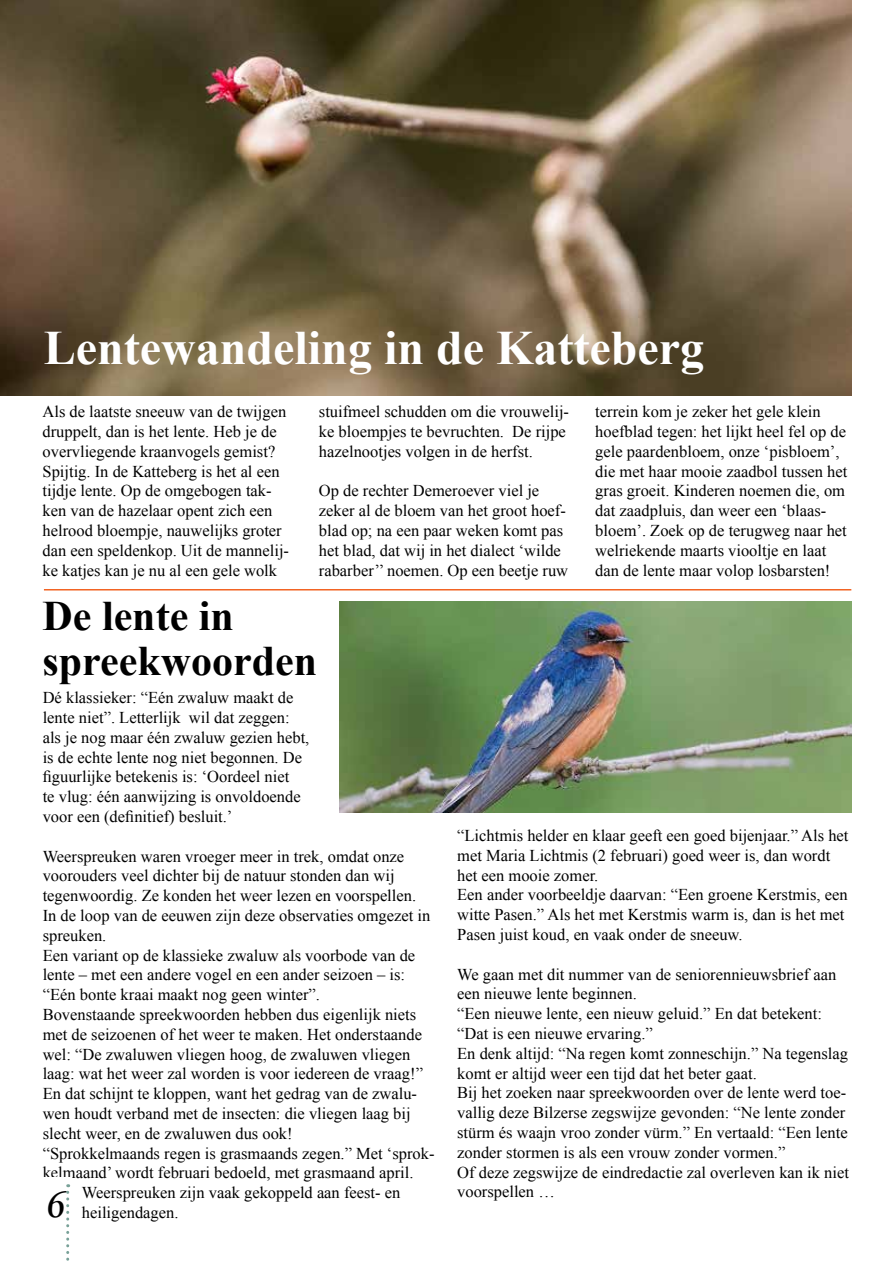
<style>
.page{position:relative;width:893px;height:1263px;background:#fff}
.page>*{position:absolute;margin:0;border:0;box-sizing:border-box;transform-origin:0 0}
.t1{font:700 48px "Times New Roman";color:#fff}
.t2{font:45px "Monotype Corsiva";color:#000}
.t3{font:700 42px/45px "Times New Roman";color:#000}
.t4{font:16.5px/19.8px "Times New Roman";color:#000}
</style>
<div class="page">
<hr style="left:44px;top:589px;width:807px;height:1px;background:#f26322">
<img style="left:0;top:0;width:851px;height:395px">
<img style="left:340px;top:602px;width:511px;height:210px">
<svg style="left:66px;top:1184px;width:3px;height:77px"></svg>
<h1 class="t1" style="left:44px;top:314px;width:661px">Lentewandeling in de Katteberg</h1>
<p class="t4" style="left:43px;top:401px;width:248px">Als de laatste sneeuw van de twijgen druppelt, dan is het lente. Heb je de overvliegende kraanvogels gemist?<br>Spijtig. In de Katteberg is het al een tijdje lente. Op de omgebogen tak&shy;ken van de hazelaar opent zich een helrood bloempje, nauwelijks groter dan een speldenkop. Uit de mannelij&shy;ke katjes kan je nu al een gele wolk</p>
<p class="t4" style="left:319px;top:401px;width:252px">stuifmeel schudden om die vrouwelij&shy;ke bloempjes te bevruchten. De rijpe hazelnootjes volgen in de herfst.</p>
<p class="t4" style="left:319px;top:481px;width:251px">Op de rechter Demeroever viel je zeker al de bloem van het groot hoef&shy;blad op; na een paar weken komt pas het blad, dat wij in het dialect ‘wilde rabarber’’ noemen. Op een beetje ruw</p>
<p class="t4" style="left:595px;top:401px;width:254px">terrein kom je zeker het gele klein hoefblad tegen: het lijkt heel fel op de gele paardenbloem, onze ‘pisbloem’, die met haar mooie zaadbol tussen het gras groeit. Kinderen noemen die, om dat zaadpluis, dan weer een ‘blaas&shy;bloem’. Zoek op de terugweg naar het welriekende maarts viooltje en laat dan de lente maar volop losbarsten!</p>
<h3 class="t3" style="left:43px;top:593px;width:276px">De lente in spreekwoorden</h3>
<p class="t4" style="left:43px;top:687px;width:268px">Dé klassieker: “Eén zwaluw maakt de lente niet”. Letterlijk wil dat zeggen: als je nog maar één zwaluw gezien hebt, is de echte lente nog niet begonnen. De figuurlijke betekenis is: ‘Oordeel niet<br>te vlug: één aanwijzing is onvoldoende voor een (definitief) besluit.’</p>
<p class="t4" style="left:43px;top:846px;width:363px">Weerspreuken waren vroeger meer in trek, omdat onze</p>
<p class="t4" style="left:43px;top:866px;width:353px">voorouders veel dichter bij de natuur stonden dan wij</p>
<p class="t4" style="left:43px;top:885px;width:375px">tegenwoordig. Ze konden het weer lezen en voorspellen.</p>
<p class="t4" style="left:43px;top:905px;width:389px">In de loop van de eeuwen zijn deze observaties omgezet in</p>
<p class="t4" style="left:43px;top:925px;width:65px">spreuken.</p>
<p class="t4" style="left:43px;top:945px;width:374px">Een variant op de klassieke zwaluw als voorbode van de</p>
<p class="t4" style="left:43px;top:965px;width:364px">lente – met een andere vogel en een ander seizoen – is:</p>
<p class="t4" style="left:43px;top:984px;width:279px">“Eén bonte kraai maakt nog geen winter”.</p>
<p class="t4" style="left:43px;top:1004px;width:375px">Bovenstaande spreekwoorden hebben dus eigenlijk niets</p>
<p class="t4" style="left:43px;top:1024px;width:381px">met de seizoenen of het weer te maken. Het onderstaande</p>
<p class="t4" style="left:43px;top:1044px;width:369px">wel: “De zwaluwen vliegen hoog, de zwaluwen vliegen</p>
<p class="t4" style="left:43px;top:1064px;width:382px">laag: wat het weer zal worden is voor iedereen de vraag!”</p>
<p class="t4" style="left:43px;top:1083px;width:376px">En dat schijnt te kloppen, want het gedrag van de zwalu-</p>
<p class="t4" style="left:43px;top:1103px;width:369px">wen houdt verband met de insecten: die vliegen laag bij</p>
<p class="t4" style="left:43px;top:1123px;width:251px">slecht weer, en de zwaluwen dus ook!</p>
<p class="t4" style="left:43px;top:1143px;width:393px">“Sprokkelmaands regen is grasmaands zegen.” Met ‘sprok-</p>
<p class="t4" style="left:43px;top:1163px;width:372px">kelmaand’ wordt februari bedoeld, met grasmaand april.</p>
<p class="t4" style="left:82px;top:1182px;width:320px">Weerspreuken zijn vaak gekoppeld aan feest- en</p>
<p class="t4" style="left:82px;top:1202px;width:98px">heiligendagen.</p>
<h2 class="t2" style="left:43px;top:1175px;width:21px">6</h2>
<p class="t4" style="left:457px;top:825px;width:393px">“Lichtmis helder en klaar geeft een goed bijenjaar.” Als het met Maria Lichtmis (2 februari) goed weer is, dan wordt het een mooie zomer.<br>Een ander voorbeeldje daarvan: “Een groene Kerstmis, een witte Pasen.” Als het met Kerstmis warm is, dan is het met Pasen juist koud, en vaak onder de sneeuw.</p>
<p class="t4" style="left:457px;top:964px;width:393px">We gaan met dit nummer van de seniorennieuwsbrief aan een nieuwe lente beginnen.<br>“Een nieuwe lente, een nieuw geluid.” En dat betekent: “Dat is een nieuwe ervaring.”<br>En denk altijd: “Na regen komt zonneschijn.” Na tegenslag komt er altijd weer een tijd dat het beter gaat.<br>Bij het zoeken naar spreekwoorden over de lente werd toe&shy;vallig deze Bilzerse zegswijze gevonden: “Ne lente zonder stürm és waajn vroo zonder vürm.” En vertaald: “Een lente zonder stormen is als een vrouw zonder vormen.”<br>Of deze zegswijze de eindredactie zal overleven kan ik niet voorspellen …</p>
</div>
